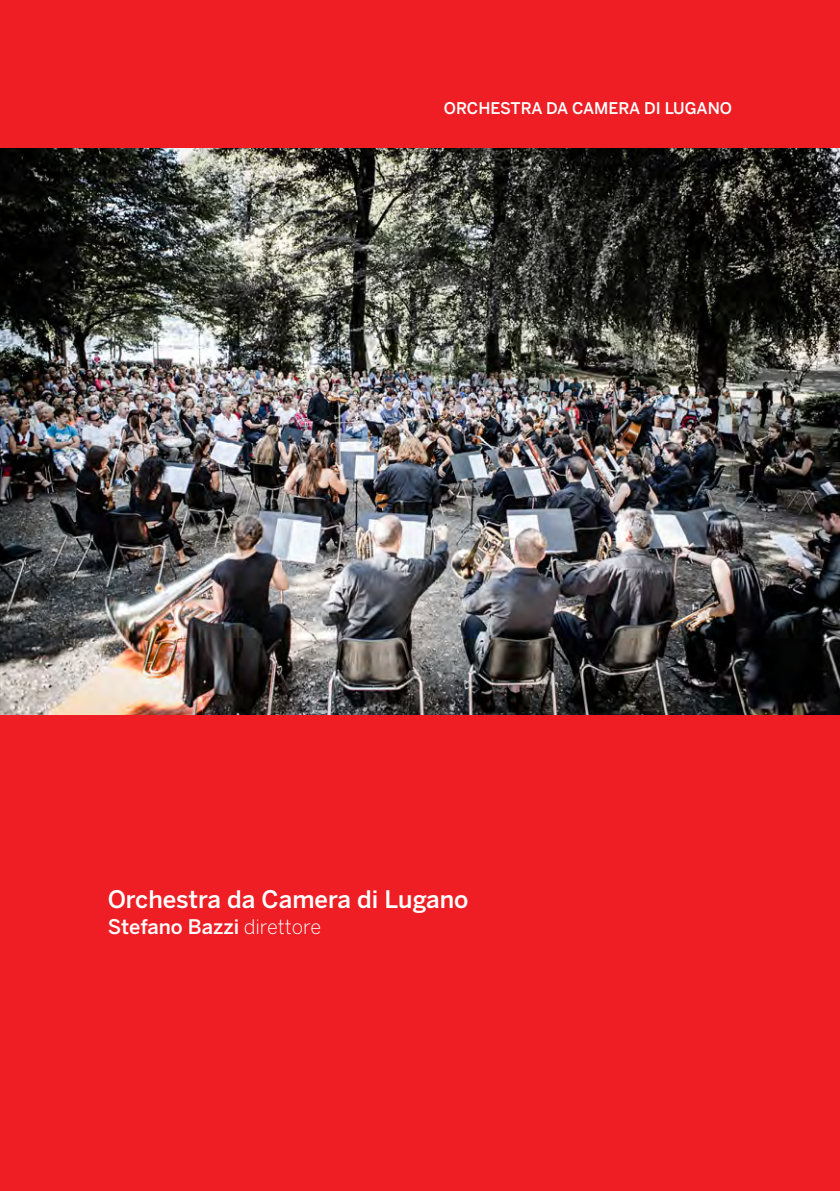
<style>
.page{position:relative;width:840px;height:1191px;background:#fff}
.page>*{position:absolute;margin:0;border:0;box-sizing:border-box;transform-origin:0 0}
.t1{font:500 24px "Benton Sans TF";color:#fff}
.t2{font:500 20px "Benton Sans TF";color:#fff}
.t3{font:500 16px "Benton Sans TF";letter-spacing:-.005em;color:#fff}
.s1{font-weight:300}
</style>
<div class="page">
<div style="left:0;top:0;width:839px;height:1191px;background:#ee1e24"></div>
<img style="left:0;top:148px;width:839px;height:566px">
<p class="t3" style="left:443px;top:99px;width:289px">ORCHESTRA DA CAMERA DI LUGANO</p>
<p class="t1" style="left:108px;top:885px;width:362px">Orchestra da Camera di Lugano</p>
<p class="t2" style="left:108px;top:915px;width:215px">Stefano Bazzi <span class="s1">direttore</span></p>
</div>
